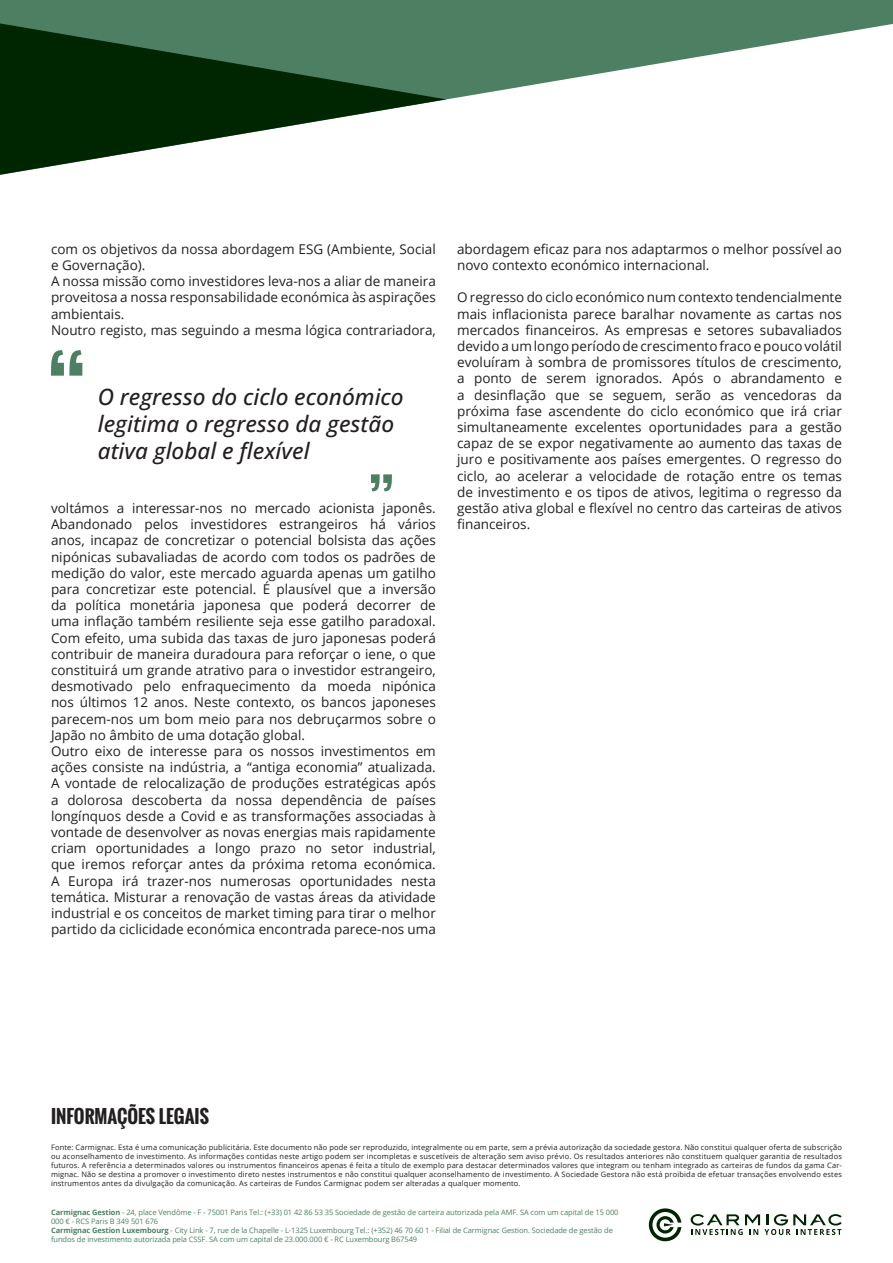
<style>
.page{position:relative;width:893px;height:1263px;background:#fff}
.page>*{position:absolute;margin:0;border:0;box-sizing:border-box;transform-origin:0 0}
.t1{font:italic 500 22.5px/27px "Open Sans";color:#231f20}
.t2{font:700 18px "Oswald";color:#231f20}
.t3{font:13.5px/16.2px "Open Sans";color:#231f20;text-align:justify}
.t4{font:7.5px/9px "Open Sans";letter-spacing:.02em;color:#231f20;text-align:justify}
.t5{font:7.5px/9px "Open Sans";letter-spacing:-.01em;color:#4d8062}
.s1{font-weight:700}
</style>
<div class="page">
<svg style="left:0;top:0;width:893px;height:100px;fill:#4d8062"></svg>
<svg style="left:0;top:23px;width:446px;height:152px"></svg>
<svg style="left:649px;top:1208px;width:32px;height:33px"></svg>
<svg style="left:691px;top:1214px;width:151px;height:21px"></svg>
<svg style="left:51px;top:350px;width:31px;height:26px"></svg>
<svg style="left:371px;top:474px;width:21px;height:17px"></svg>
<p class="t3" style="left:51px;top:240px;width:386px">com os objetivos da nossa abordagem ESG (Ambiente, Social e Governação).</p>
<p class="t3" style="left:51px;top:273px;width:386px">A nossa missão como investidores leva-nos a aliar de maneira proveitosa a nossa responsabilidade económica às aspirações ambientais.</p>
<p class="t3" style="left:51px;top:321px;width:386px">Noutro registo, mas seguindo a mesma lógica contrariadora,</p>
<p class="t1" style="left:98px;top:382px;width:307px">O regresso do ciclo económico legitima o regresso da gestão ativa global e flexível</p>
<p class="t3" style="left:51px;top:500px;width:386px">voltámos a interessar-nos no mercado acionista japonês.<br>Abandonado pelos investidores estrangeiros há vários anos, incapaz de concretizar o potencial bolsista das ações nipónicas subavaliadas de acordo com todos os padrões de medição do valor, este mercado aguarda apenas um gatilho para concretizar este potencial. É plausível que a inversão da política monetária japonesa que poderá decorrer de uma inflação também resiliente seja esse gatilho paradoxal.<br>Com efeito, uma subida das taxas de juro japonesas poderá contribuir de maneira duradoura para reforçar o iene, o que constituirá um grande atrativo para o investidor estrangeiro, desmotivado pelo enfraquecimento da moeda nipónica nos últimos 12 anos. Neste contexto, os bancos japoneses parecem-nos um bom meio para nos debruçarmos sobre o Japão no âmbito de uma dotação global.</p>
<p class="t3" style="left:51px;top:743px;width:386px">Outro eixo de interesse para os nossos investimentos em ações consiste na indústria, a “antiga economia” atualizada.<br>A vontade de relocalização de produções estratégicas após a dolorosa descoberta da nossa dependência de países longínquos desde a Covid e as transformações associadas à vontade de desenvolver as novas energias mais rapidamente criam oportunidades a longo prazo no setor industrial, que iremos reforçar antes da próxima retoma económica.<br>A Europa irá trazer-nos numerosas oportunidades nesta temática. Misturar a renovação de vastas áreas da atividade industrial e os conceitos de market timing para tirar o melhor partido da ciclicidade económica encontrada parece-nos uma</p>
<p class="t3" style="left:457px;top:240px;width:386px">abordagem eficaz para nos adaptarmos o melhor possível ao novo contexto económico internacional.</p>
<p class="t3" style="left:457px;top:289px;width:386px">O regresso do ciclo económico num contexto tendencialmente mais inflacionista parece baralhar novamente as cartas nos mercados financeiros. As empresas e setores subavaliados devido a um longo período de crescimento fraco e pouco volátil evoluíram à sombra de promissores títulos de crescimento, a ponto de serem ignorados. Após o abrandamento e a desinflação que se seguem, serão as vencedoras da próxima fase ascendente do ciclo económico que irá criar simultaneamente excelentes oportunidades para a gestão capaz de se expor negativamente ao aumento das taxas de juro e positivamente aos países emergentes. O regresso do ciclo, ao acelerar a velocidade de rotação entre os temas de investimento e os tipos de ativos, legitima o regresso da gestão ativa global e flexível no centro das carteiras de ativos financeiros.</p>
<p class="t2" style="left:51px;top:1103px;width:159px">INFORMAÇÕES LEGAIS</p>
<p class="t4" style="left:51px;top:1142px;width:792px">Fonte: Carmignac. Esta é uma comunicação publicitária. Este documento não pode ser reproduzido, integralmente ou em parte, sem a prévia autorização da sociedade gestora. Não constitui qualquer oferta de subscrição ou aconselhamento de investimento. As informações contidas neste artigo podem ser incompletas e suscetíveis de alteração sem aviso prévio. Os resultados anteriores não constituem qualquer garantia de resultados futuros. A referência a determinados valores ou instrumentos financeiros apenas é feita a título de exemplo para destacar determinados valores que integram ou tenham integrado as carteiras de fundos da gama Car&shy;mignac. Não se destina a promover o investimento direto nestes instrumentos e não constitui qualquer aconselhamento de investimento. A Sociedade Gestora não está proibida de efetuar transações envolvendo estes instrumentos antes da divulgação da comunicação. As carteiras de Fundos Carmignac podem ser alteradas a qualquer momento.</p>
<p class="t5" style="left:51px;top:1207px;width:569px"><span class="s1">Carmignac Gestion</span> - 24, place Vendôme - F - 75001 Paris Tel.: (+33) 01 42 86 53 35 Sociedade de gestão de carteira autorizada pela AMF. SA com um capital de 15 000<br>000 € - RCS Paris B 349 501 676</p>
<p class="t5" style="left:51px;top:1225px;width:563px"><span class="s1">Carmignac Gestion Luxembourg</span> - City Link - 7, rue de la Chapelle - L-1325 Luxembourg Tel.: (+352) 46 70 60 1 - Filial de Carmignac Gestion. Sociedade de gestão de fundos de investimento autorizada pela CSSF. SA com um capital de 23.000.000 € - RC Luxembourg B67549</p>
</div>
